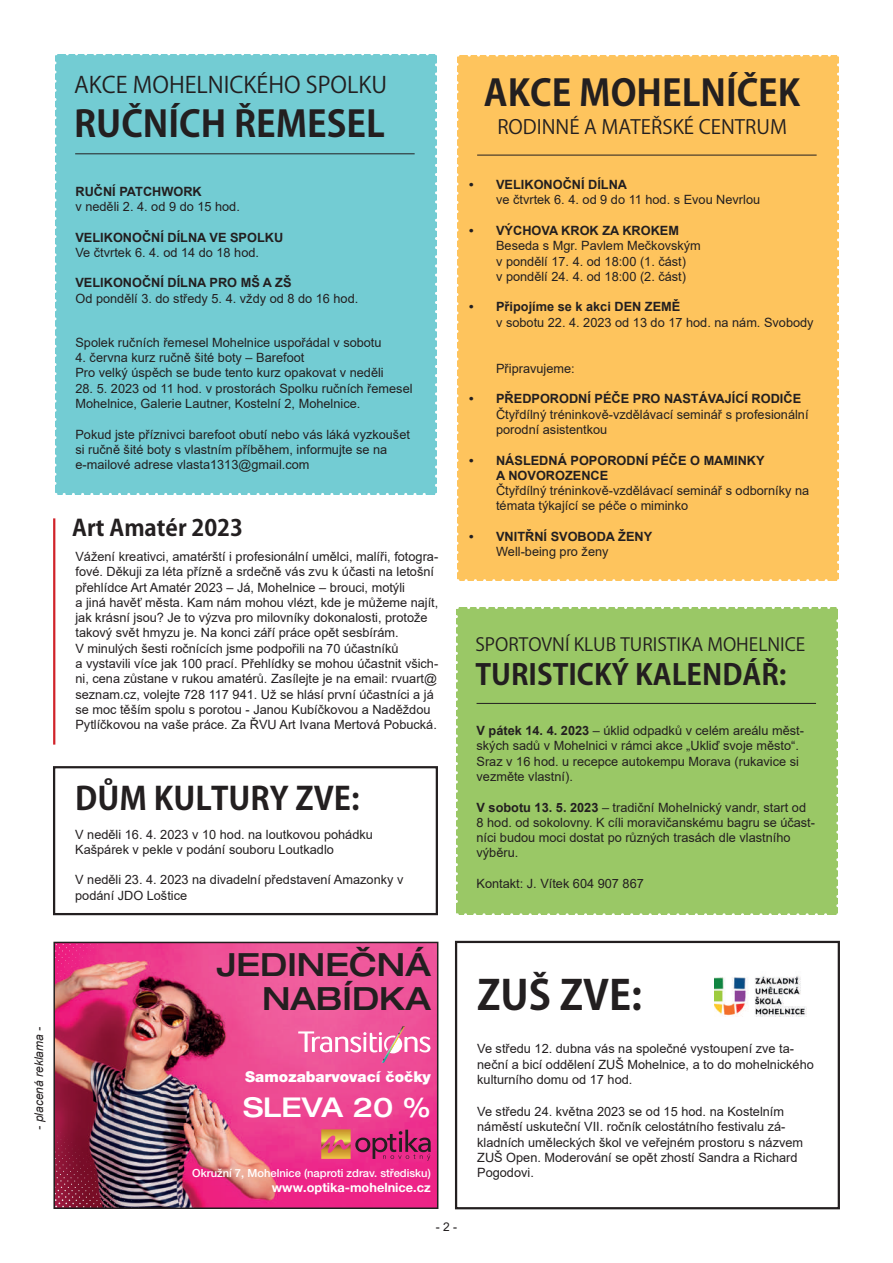
<style>
.page{position:relative;width:893px;height:1263px;background:#fff}
.page>*{position:absolute;margin:0;border:0;box-sizing:border-box;transform-origin:0 0}
.t1{font:700 40.5px "Koz Go Pr 6 N";color:#231f20}
.t2{font:700 36px "Koz Go Pr 6 N";color:#231f20}
.t3{font:500 expanded 31.95px/33.9px "Helvetica Neue LT Pro";color:#231f20;text-align:right}
.t4{font:700 31.5px "Koz Go Pr 6 N";color:#231f20}
.t5{font:700 28.5px "Koz Go Pr 6 N";color:#231f20}
.t6{font:500 expanded 27.3px "Helvetica Neue LT Pro";color:#fff}
.t7{font:22.5px "Koz Go Pr 6 N";color:#231f20}
.t8{font:700 22.5px "Koz Go Pr 6 N";color:#231f20}
.t9{font:19.5px "Koz Go Pr 6 N";color:#231f20}
.t10{font:18px "Koz Go Pr 6 N";color:#231f20}
.t11{font:900 15px "Helvetica Neue LT Pro";color:#fff}
.t12{font:12.75px/15.3px "Arial";color:#231f20}
.t13{font:700 12.75px/15.3px "Arial";color:#231f20}
.t14{font:700 12.75px "Helvetica Neue LT Pro";color:#fff}
.t15{font:italic 12px "Arial";color:#231f20}
.t16{font:12px "Arial";color:#231f20}
.t17{font:500 11.25px "Helvetica Neue LT Pro";color:#fff}
.s1{font-weight:700}
</style>
<div class="page">
<img style="left:56px;top:945px;width:379px;height:261px">
<svg style="left:321px;top:1129px;width:110px;height:31px;background:#c44469"></svg>
<svg style="left:298px;top:1031px;width:133px;height:22px"></svg>
<img style="left:381px;top:1026px;width:24px;height:37px">
<img style="left:56px;top:1123px;width:87px;height:83px">
<svg style="left:56px;top:945px;width:56px;height:49px;background:#e35784"></svg>
<div style="left:53px;top:942px;width:385px;height:267px;border:2px solid #231f20"></div>
<div style="left:55px;top:54px;width:381px;height:440px;background:#73ccd3"></div>
<svg style="left:435px;top:54px;width:2px;height:431px"></svg>
<svg style="left:55px;top:54px;width:372px;height:1px"></svg>
<svg style="left:55px;top:63px;width:2px;height:431px"></svg>
<svg style="left:64px;top:493px;width:372px;height:2px"></svg>
<hr style="left:75px;top:153px;width:340px;height:1px;background:#231f20">
<div style="left:457px;top:55px;width:381px;height:526px;background:#fec45d"></div>
<svg style="left:837px;top:55px;width:2px;height:517px"></svg>
<svg style="left:457px;top:55px;width:372px;height:2px"></svg>
<svg style="left:457px;top:64px;width:1px;height:517px"></svg>
<svg style="left:466px;top:579px;width:373px;height:2px"></svg>
<hr style="left:477px;top:155px;width:340px;height:1px;background:#231f20">
<div style="left:456px;top:607px;width:382px;height:308px;background:#9ac866"></div>
<svg style="left:836px;top:607px;width:2px;height:299px"></svg>
<svg style="left:456px;top:607px;width:373px;height:2px"></svg>
<svg style="left:456px;top:616px;width:2px;height:299px"></svg>
<svg style="left:465px;top:913px;width:373px;height:2px"></svg>
<hr style="left:477px;top:703px;width:339px;height:1px;background:#231f20">
<div style="left:455px;top:941px;width:385px;height:268px;border:2px solid #231f20"></div>
<div style="left:53px;top:766px;width:385px;height:149px;border:2px solid #231f20"></div>
<img style="left:715px;top:976px;width:92px;height:41px">
<hr style="left:53px;top:518px;width:2px;height:227px;background:#d1232a">
<p class="t15" style="left:31px;top:1129px;width:104px;rotate:-90deg">- placená reklama -</p>
<h3 class="t7" style="left:74px;top:72px;width:315px">AKCE MOHELNICKÉHO SPOLKU</h3>
<h2 class="t2" style="left:74px;top:103px;width:312px">RUČNÍCH ŘEMESEL</h2>
<p class="t13" style="left:75px;top:184px;width:128px">RUČNÍ PATCHWORK</p>
<p class="t12" style="left:75px;top:199px;width:166px">v neděli 2. 4. od 9 do 15 hod.</p>
<p class="t13" style="left:75px;top:230px;width:209px">VELIKONOČNÍ DÍLNA VE SPOLKU</p>
<p class="t12" style="left:75px;top:245px;width:185px">Ve čtvrtek 6. 4. od 14 do 18 hod.</p>
<p class="t13" style="left:75px;top:275px;width:218px">VELIKONOČNÍ DÍLNA PRO MŠ A ZŠ</p>
<p class="t12" style="left:75px;top:291px;width:284px">Od pondělí 3. do středy 5. 4. vždy od 8 do 16 hod.</p>
<p class="t12" style="left:75px;top:335px;width:308px">Spolek ručních řemesel Mohelnice uspořádal v sobotu</p>
<p class="t12" style="left:75px;top:350px;width:310px">4. června kurz ručně šité boty – Barefoot<br>Pro velký úspěch se bude tento kurz opakovat v neděli</p>
<p class="t12" style="left:75px;top:381px;width:339px">28. 5. 2023 od 11 hod. v prostorách Spolku ručních řemesel<br>Mohelnice, Galerie Lautner, Kostelní 2, Mohelnice.</p>
<p class="t12" style="left:75px;top:426px;width:336px">Pokud jste příznivci barefoot obutí nebo vás láká vyzkoušet si ručně šité boty s vlastním příběhem, informujte se na e-mailové adrese vlasta1313@gmail.com</p>
<h3 class="t8" style="left:72px;top:515px;width:172px">Art Amatér 2023</h3>
<p class="t12" style="left:75px;top:549px;width:364px">Vážení kreativci, amatérští i profesionální umělci, malíři, fotogra&shy;fové. Děkuji za léta přízně a srdečně vás zvu k účasti na letošní přehlídce Art Amatér 2023 – Já, Mohelnice – brouci, motýli<br>a jiná havěť města. Kam nám mohou vlézt, kde je můžeme najít, jak krásní jsou? Je to výzva pro milovníky dokonalosti, protože takový svět hmyzu je. Na konci září práce opět sesbírám.<br>V minulých šesti ročnících jsme podpořili na 70 účastníků<br>a vystavili více jak 100 prací. Přehlídky se mohou účastnit všich&shy;ni, cena zůstane v rukou amatérů. Zasílejte je na email: rvuart@ seznam.cz, volejte 728 117 941. Už se hlásí první účastníci a já se moc těším spolu s porotou - Janou Kubíčkovou a Naděždou Pytlíčkovou na vaše práce. Za ŘVU Art Ivana Mertová Pobucká.</p>
<h3 class="t4" style="left:75px;top:780px;width:286px">DŮM KULTURY ZVE:</h3>
<p class="t12" style="left:75px;top:826px;width:299px">V neděli 16. 4. 2023 v 10 hod. na loutkovou pohádku<br>Kašpárek v pekle v podání souboru Loutkadlo</p>
<p class="t12" style="left:75px;top:872px;width:330px">V neděli 23. 4. 2023 na divadelní představení Amazonky v podání JDO Loštice</p>
<h2 class="t2" style="left:484px;top:72px;width:318px">AKCE MOHELNÍČEK</h2>
<h3 class="t9" style="left:497px;top:116px;width:291px">RODINNÉ A MATEŘSKÉ CENTRUM</h3>
<p class="t13" style="left:469px;top:177px;width:160px">• VELIKONOČNÍ DÍLNA</p>
<p class="t12" style="left:496px;top:192px;width:266px">ve čtvrtek 6. 4. od 9 do 11 hod. s Evou Nevrlou</p>
<p class="t13" style="left:469px;top:223px;width:211px">• VÝCHOVA KROK ZA KROKEM</p>
<p class="t12" style="left:496px;top:238px;width:206px">Beseda s Mgr. Pavlem Mečkovským v pondělí 17. 4. od 18:00 (1. část)<br>v pondělí 24. 4. od 18:00 (2. část)</p>
<p class="t13" style="left:469px;top:299px;width:213px">• Připojíme se k akci DEN ZEMĚ</p>
<p class="t12" style="left:496px;top:315px;width:319px">v sobotu 22. 4. 2023 od 13 do 17 hod. na nám. Svobody</p>
<p class="t12" style="left:496px;top:360px;width:80px">Připravujeme:</p>
<p class="t13" style="left:469px;top:391px;width:334px">• PŘEDPORODNÍ PÉČE PRO NASTÁVAJÍCÍ RODIČE</p>
<p class="t12" style="left:496px;top:406px;width:314px">Čtyřdílný tréninkově-vzdělávací seminář s profesionální porodní asistentkou</p>
<p class="t13" style="left:496px;top:452px;width:270px;text-indent:-27px">• NÁSLEDNÁ POPORODNÍ PÉČE O MAMINKY<br>A NOVOROZENCE</p>
<p class="t12" style="left:496px;top:483px;width:315px">Čtyřdílný tréninkově-vzdělávací seminář s odborníky na témata týkající se péče o miminko</p>
<p class="t13" style="left:469px;top:529px;width:185px">• VNITŘNÍ SVOBODA ŽENY</p>
<p class="t12" style="left:496px;top:544px;width:114px">Well-being pro ženy</p>
<h3 class="t10" style="left:475px;top:634px;width:331px">SPORTOVNÍ KLUB TURISTIKA MOHELNICE</h3>
<h3 class="t5" style="left:475px;top:659px;width:313px">TURISTICKÝ KALENDÁŘ:</h3>
<p class="t12" style="left:477px;top:723px;width:329px"><span class="s1">V pátek 14. 4. 2023</span> – úklid odpadků v celém areálu měst&shy;ských sadů v Mohelnici v rámci akce „Ukliď svoje město“.<br>Sraz v 16 hod. u recepce autokempu Morava (rukavice si vezměte vlastní).</p>
<p class="t12" style="left:477px;top:799px;width:340px"><span class="s1">V sobotu 13. 5. 2023</span> – tradiční Mohelnický vandr, start od 8 hod. od sokolovny. K cíli moravičanskému bagru se účast&shy;níci budou moci dostat po různých trasách dle vlastního výběru.</p>
<p class="t12" style="left:477px;top:876px;width:169px">Kontakt: J. Vítek 604 907 867</p>
<h3 class="t3" style="left:216px;top:947px;width:216px">JEDINEČNÁ<br>NABÍDKA</h3>
<p class="t11" style="left:245px;top:1068px;width:187px">Samozabarvovací čočky</p>
<h3 class="t6" style="left:243px;top:1090px;width:189px">SLEVA 20 %</h3>
<p class="t17" style="left:192px;top:1166px;width:240px">Okružní 7, Mohelnice (naproti zdrav. středisku)</p>
<p class="t14" style="left:272px;top:1179px;width:160px">www.optika-mohelnice.cz</p>
<p class="t16" style="left:436px;top:1218px;width:23px">- 2 -</p>
<h1 class="t1" style="left:477px;top:973px;width:166px">ZUŠ ZVE:</h1>
<p class="t12" style="left:477px;top:1041px;width:338px">Ve středu 12. dubna vás na společné vystoupení zve ta&shy;neční a bicí oddělení ZUŠ Mohelnice, a to do mohelnického kulturního domu od 17 hod.</p>
<p class="t12" style="left:477px;top:1104px;width:327px">Ve středu 24. května 2023 se od 15 hod. na Kostelním náměstí uskuteční VII. ročník celostátního festivalu zá&shy;kladních uměleckých škol ve veřejném prostoru s názvem ZUŠ Open. Moderování se opět zhostí Sandra a Richard Pogodovi.</p>
</div>
